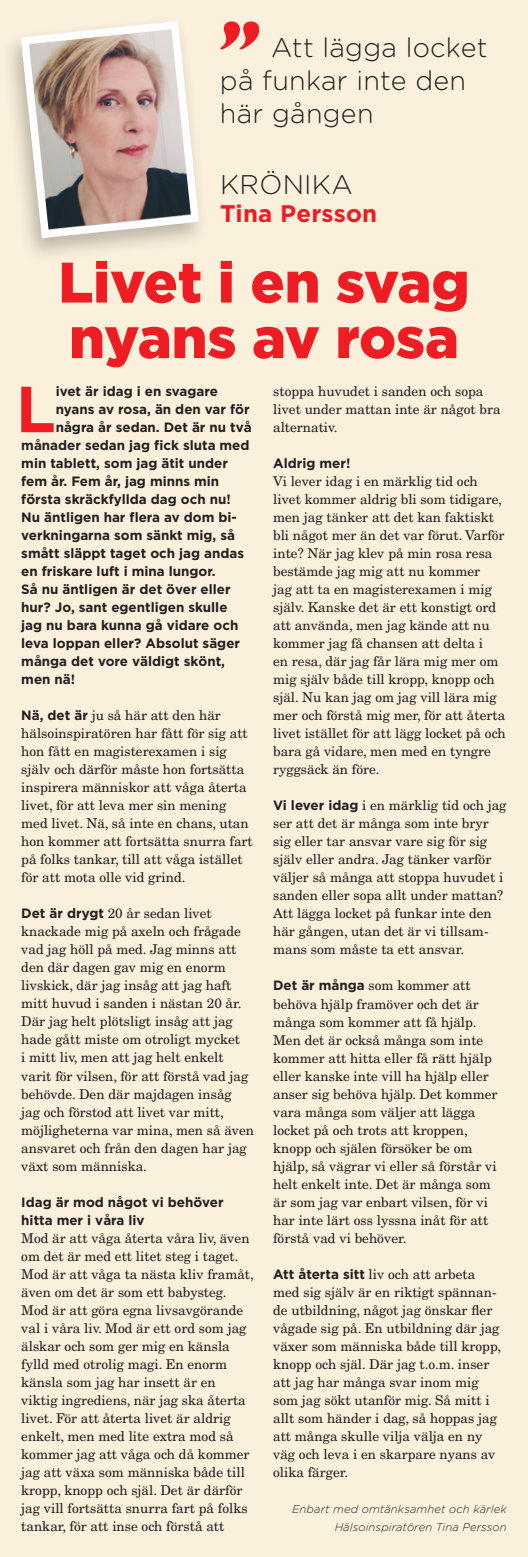
<style>
.page{position:relative;width:528px;height:1557px;background:#fff}
.page>*{position:absolute;margin:0;border:0;box-sizing:border-box;transform-origin:0 0}
.t1{font:700 64.95px "Gotham";color:#ee1d23}
.t2{font:900 57px/55.5px "Gotham";color:#ee1d23}
.t3{font:300 27px/33px "Gotham Rounded";letter-spacing:.01em;color:#231f20}
.t4{font:700 24px "Gotham";letter-spacing:.01em;color:#ee1d23}
.t5{font:13.5px/18px "New Century Schlbk LT Std";color:#231f20}
.t6{font:700 13.5px/18px "Gotham";color:#231f20}
.t7{font:italic 300 11.25px/18px "Gotham Rounded";letter-spacing:.01em;color:#231f20;text-align:right}
.s1{font-family:"Gotham";font-weight:700}
</style>
<div class="page">
<div style="left:0;top:0;width:527px;height:1556px;background:#faf0dc"></div>
<div style="left:0;top:15px;width:210px;height:249px;background:#231f20;opacity:.3"></div>
<svg style="left:17px;top:17px;width:186px;height:225px"></svg>
<svg style="left:220px;top:21px;width:39px;height:29px"></svg>
<h3 class="t3" style="left:220px;top:30px;width:269px;text-indent:51px">Att lägga locket på funkar inte den här gången</h3>
<h3 class="t3" style="left:220px;top:167px;width:134px">KRÖNIKA</h3>
<h3 class="t4" style="left:220px;top:199px;width:158px">Tina Persson</h3>
<h2 class="t2" style="left:58px;top:253px;width:412px">Livet i en svag nyans av rosa</h2>
<h1 class="t1" style="left:16px;top:371px;width:41px">L</h1>
<p class="t6" style="left:56px;top:382px;width:164px">ivet är idag i en svagare</p>
<p class="t6" style="left:56px;top:400px;width:195px">nyans av rosa, än den var för</p>
<p class="t6" style="left:56px;top:418px;width:197px">några år sedan. Det är nu två</p>
<p class="t6" style="left:21px;top:436px;width:229px">månader sedan jag fick sluta med</p>
<p class="t6" style="left:21px;top:454px;width:208px">min tablett, som jag ätit under</p>
<p class="t6" style="left:21px;top:472px;width:199px">fem år. Fem år, jag minns min</p>
<p class="t6" style="left:21px;top:490px;width:211px">första skräckfyllda dag och nu!</p>
<p class="t6" style="left:21px;top:508px;width:217px">Nu äntligen har flera av dom bi-</p>
<p class="t6" style="left:21px;top:526px;width:215px">verkningarna som sänkt mig, så</p>
<p class="t6" style="left:21px;top:544px;width:224px">smått släppt taget och jag andas</p>
<p class="t6" style="left:21px;top:562px;width:196px">en friskare luft i mina lungor.</p>
<p class="t6" style="left:21px;top:580px;width:211px">Så nu äntligen är det över eller</p>
<p class="t6" style="left:21px;top:598px;width:207px">hur? Jo, sant egentligen skulle</p>
<p class="t6" style="left:21px;top:616px;width:218px">jag nu bara kunna gå vidare och</p>
<p class="t6" style="left:21px;top:634px;width:220px">leva loppan eller? Absolut säger</p>
<p class="t6" style="left:21px;top:652px;width:205px">många det vore väldigt skönt,</p>
<p class="t6" style="left:21px;top:670px;width:55px">men nä!</p>
<p class="t5" style="left:21px;top:706px;width:233px"><span class="s1">Nä, det är</span> ju så här att den här hälsoinspiratören har fått för sig att hon fått en magisterexamen i sig själv och därför måste hon fortsätta inspirera människor att våga återta livet, för att leva mer sin mening med livet. Nä, så inte en chans, utan hon kommer att fortsätta snurra fart på folks tankar, till att våga istället för att mota olle vid grind.</p>
<p class="t5" style="left:21px;top:904px;width:234px"><span class="s1">Det är drygt</span> 20 år sedan livet knackade mig på axeln och frågade vad jag höll på med. Jag minns att den där dagen gav mig en enorm livskick, där jag insåg att jag haft mitt huvud i sanden i nästan 20 år.<br>Där jag helt plötsligt insåg att jag hade gått miste om otroligt mycket<br>i mitt liv, men att jag helt enkelt varit för vilsen, för att förstå vad jag behövde. Den där majdagen insåg jag och förstod att livet var mitt, möjligheterna var mina, men så även ansvaret och från den dagen har jag växt som människa.</p>
<p class="t6" style="left:21px;top:1192px;width:204px">Idag är mod något vi behöver hitta mer i våra liv</p>
<p class="t5" style="left:21px;top:1228px;width:234px">Mod är att våga återta våra liv, även om det är med ett litet steg i taget.<br>Mod är att våga ta nästa kliv framåt, även om det är som ett babysteg.<br>Mod är att göra egna livsavgörande val i våra liv. Mod är ett ord som jag älskar och som ger mig en känsla fylld med otrolig magi. En enorm känsla som jag har insett är en viktig ingrediens, när jag ska återta livet. För att återta livet är aldrig enkelt, men med lite extra mod så kommer jag att våga och då kommer jag att växa som människa både till kropp, knopp och själ. Det är därför jag vill fortsätta snurra fart på folks tankar, för att inse och förstå att</p>
<p class="t5" style="left:273px;top:382px;width:229px">stoppa huvudet i sanden och sopa livet under mattan inte är något bra alternativ.</p>
<p class="t6" style="left:273px;top:454px;width:79px">Aldrig mer!</p>
<p class="t5" style="left:273px;top:472px;width:234px">Vi lever idag i en märklig tid och livet kommer aldrig bli som tidigare, men jag tänker att det kan faktiskt bli något mer än det var förut. Varför inte? När jag klev på min rosa resa bestämde jag mig att nu kommer<br>jag att ta en magisterexamen i mig själv. Kanske det är ett konstigt ord att använda, men jag kände att nu kommer jag få chansen att delta i<br>en resa, där jag får lära mig mer om mig själv både till kropp, knopp och själ. Nu kan jag om jag vill lära mig mer och förstå mig mer, för att återta livet istället för att lägg locket på och bara gå vidare, men med en tyngre ryggsäck än före.</p>
<p class="t5" style="left:273px;top:796px;width:235px"><span class="s1">Vi lever idag</span> i en märklig tid och jag ser att det är många som inte bryr sig eller tar ansvar vare sig för sig själv eller andra. Jag tänker varför väljer så många att stoppa huvudet i sanden eller sopa allt under mattan?<br>Att lägga locket på funkar inte den här gången, utan det är vi tillsam&shy;mans som måste ta ett ansvar.</p>
<p class="t5" style="left:273px;top:976px;width:226px"><span class="s1">Det är många</span> som kommer att behöva hjälp framöver och det är många som kommer att få hjälp.<br>Men det är också många som inte kommer att hitta eller få rätt hjälp eller kanske inte vill ha hjälp eller anser sig behöva hjälp. Det kommer vara många som väljer att lägga locket på och trots att kroppen, knopp och själen försöker be om hjälp, så vägrar vi eller så förstår vi helt enkelt inte. Det är många som är som jag var enbart vilsen, för vi har inte lärt oss lyssna inåt för att förstå vad vi behöver.</p>
<p class="t5" style="left:273px;top:1264px;width:229px"><span class="s1">Att återta sitt</span> liv och att arbeta med sig själv är en riktigt spännan&shy;de utbildning, något jag önskar fler vågade sig på. En utbildning där jag växer som människa både till kropp, knopp och själ. Där jag t.o.m. inser att jag har många svar inom mig som jag sökt utanför mig. Så mitt i allt som händer i dag, så hoppas jag att många skulle vilja välja en ny väg och leva i en skarpare nyans av olika färger.</p>
<p class="t7" style="left:292px;top:1499px;width:216px">Enbart med omtänksamhet och kärlek<br>Hälsoinspiratören Tina Persson</p>
</div>
